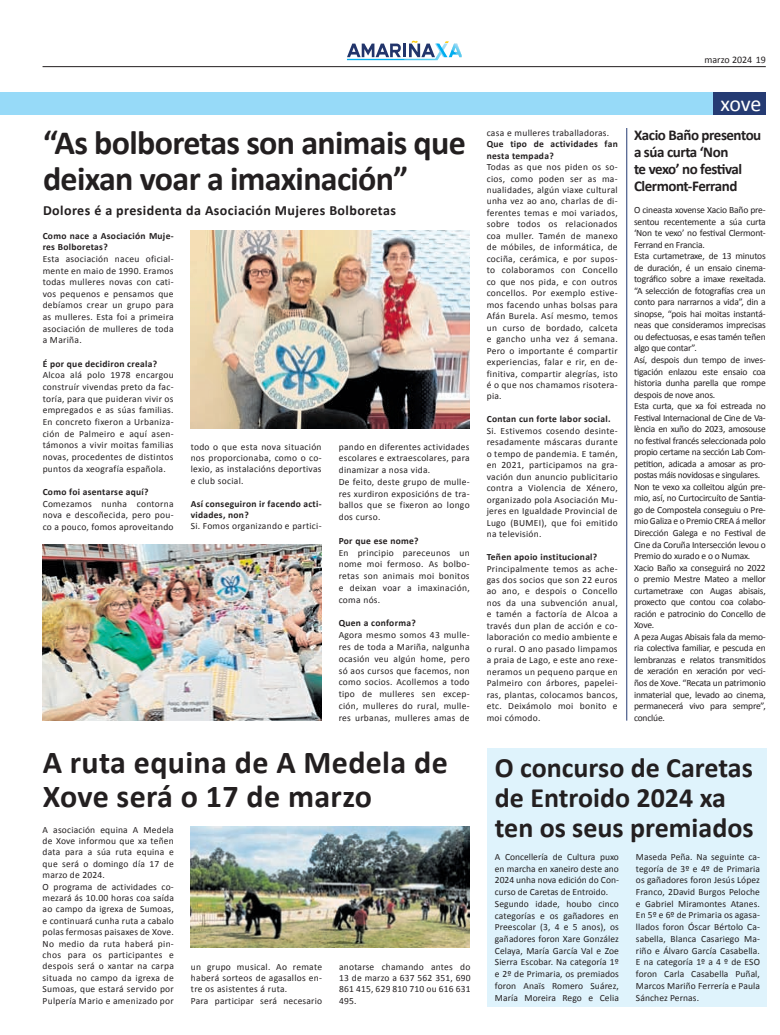
<style>
.page{position:relative;width:780px;height:1035px;background:#fff}
.page>*{position:absolute;margin:0;border:0;box-sizing:border-box;transform-origin:0 0}
.t1{font:700 34px/36px "Calibri";letter-spacing:-.02em;color:#231f20}
.t2{font:700 32px/34px "Calibri";letter-spacing:.01em;color:#231f20}
.t3{font:700 28px/30px "Calibri";color:#231f20}
.t4{font:22px "Calibri";color:#fff}
.t5{font:700 15px/17px "Calibri";letter-spacing:-.03em;color:#231f20}
.t6{font:700 14px "Calibri";letter-spacing:.03em;color:#231f20}
.t7{font:10px "Calibri";color:#231f20}
.t8{font:9.5px/11.5px "Calibri";letter-spacing:.01em;color:#231f20;text-align:justify}
.t9{font:9.5px/11.5px "Calibri";letter-spacing:-.02em;color:#231f20}
.t10{font:9.5px/11.8px "Calibri";letter-spacing:.03em;color:#231f20}
.t11{font:700 9.5px/11.6px "Calibri";letter-spacing:.03em;color:#231f20}
</style>
<div class="page">
<hr style="left:43px;top:66px;width:722px;height:1px;background:#231f20">
<svg style="left:347px;top:41px;width:114px;height:19px"></svg>
<div style="left:0;top:92px;width:765px;height:22px;background:#97daf8"></div>
<div style="left:713px;top:92px;width:52px;height:22px;background:#253b73"></div>
<img style="left:191px;top:826px;width:278px;height:121px">
<img style="left:190px;top:231px;width:279px;height:197px">
<img style="left:43px;top:544px;width:278px;height:176px">
<hr style="left:626px;top:128px;width:1px;height:592px;background:#253b73">
<div style="left:487px;top:748px;width:279px;height:258px;background:#dff3fc"></div>
<p class="t7" style="left:704px;top:54px;width:63px">marzo 2024 19</p>
<h3 class="t4" style="left:720px;top:90px;width:43px">xove</h3>
<p class="t10" style="left:486px;top:126px;width:124px">casa e mulleres traballadoras.</p>
<p class="t11" style="left:486px;top:138px;width:132px">Que tipo de actividades fan nesta tempada?</p>
<p class="t8" style="left:486px;top:161px;width:132px">Todas as que nos piden os so&shy;cios, como poden ser as ma&shy;nualidades, algún viaxe cultural unha vez ao ano, charlas de di&shy;ferentes temas e moi variados, sobre todos os relacionados coa muller. Tamén de manexo de móbiles, de informática, de cociña, cerámica, e por supos&shy;to colaboramos con Concello co que nos pida, e con outros concellos. Por exemplo estive&shy;mos facendo unhas bolsas para Afán Burela. Así mesmo, temos un curso de bordado, calceta e gancho unha vez á semana.<br>Pero o importante é compartir experiencias, falar e rir, en de&shy;finitiva, compartir alegrías, isto é o que nos chamamos risotera&shy;pia.</p>
<p class="t11" style="left:486px;top:413px;width:125px">Contan cun forte labor social.</p>
<p class="t8" style="left:486px;top:424px;width:132px">Si. Estivemos cosendo desinte&shy;resadamente máscaras durante o tempo de pandemia. E tamén, en 2021, participamos na gra&shy;vación dun anuncio publicitario contra a Violencia de Xénero, organizado pola Asociación Mu&shy;jeres en Igualdade Provincial de Lugo (BUMEI), que foi emitido na televisión.</p>
<p class="t11" style="left:486px;top:550px;width:112px">Teñen apoio institucional?</p>
<p class="t8" style="left:486px;top:562px;width:132px">Principalmente temos as ache&shy;gas dos socios que son 22 euros ao ano, e despois o Concello nos da una subvención anual, e tamén a factoría de Alcoa a través dun plan de acción e co&shy;laboración co medio ambiente e o rural. O ano pasado limpamos a praia de Lago, e este ano rexe&shy;neramos un pequeno parque en Palmeiro con árbores, papelei&shy;ras, plantas, colocamos bancos, etc. Deixámolo moi bonito e moi cómodo.</p>
<h3 class="t5" style="left:634px;top:125px;width:129px">Xacio Baño presentou a súa curta ‘Non<br>te vexo’ no festival<br>Clermont-Ferrand</h3>
<h1 class="t1" style="left:43px;top:123px;width:424px">“As bolboretas son animais que deixan voar a imaxinación”</h1>
<h3 class="t6" style="left:43px;top:202px;width:354px">Dolores é a presidenta da Asociación Mujeres Bolboretas</h3>
<p class="t9" style="left:634px;top:204px;width:133px">O cineasta xovense Xacio Baño pre&shy;sentou recentemente a súa curta ‘Non te vexo’ no festival Clermont-<br>Ferrand en Francia.<br>Esta curtametraxe, de 13 minutos de duración, é un ensaio cinema&shy;tográfico sobre a imaxe rexeitada. “A selección de fotografías crea un conto para narrarnos a vida”, din a sinopse, “pois hai moitas instantá&shy;neas que consideramos imprecisas ou defectuosas, e esas tamén teñen algo que contar”.<br>Así, despois dun tempo de inves&shy;tigación enlazou este ensaio coa historia dunha parella que rompe despois de nove anos.<br>Esta curta, que xa foi estreada no<br>Festival Internacional de Cine de Va&shy;lència en xuño do 2023, amosouse no festival francés seleccionada polo propio certame na sección Lab Com&shy;petition, adicada a amosar as pro&shy;postas máis novidosas e singulares.<br>Non te vexo xa colleitou algún pre&shy;mio, así, no Curtocircuíto de Santia&shy;go de Compostela conseguiu o Pre&shy;mio Galiza e o Premio CREA á mellor<br>Dirección Galega e no Festival de<br>Cine da Coruña Intersección levou o<br>Premio do xurado e o o Numax.<br>Xacio Baño xa conseguirá no 2022 o premio Mestre Mateo a mellor curtametraxe con Augas abisais, proxecto que contou coa colabo&shy;ración e patrocinio do Concello de<br>Xove.<br>A peza Augas Abisais fala da memo&shy;ria colectiva familiar, e pescuda en lembranzas e relatos transmitidos de xeración en xeración por veci&shy;ños de Xove. “Recata un patrimonio inmaterial que, levado ao cinema, permanecerá vivo para sempre”, conclúe.</p>
<p class="t11" style="left:43px;top:229px;width:132px">Como nace a Asociación Muje&shy;res Bolboretas?</p>
<p class="t8" style="left:43px;top:252px;width:132px">Esta asociación naceu oficial&shy;mente en maio de 1990. Eramos todas mulleres novas con cati&shy;vos pequenos e pensamos que debíamos crear un grupo para as mulleres. Esta foi a primeira asociación de mulleres de toda a Mariña.</p>
<p class="t11" style="left:43px;top:357px;width:116px">É por que decidiron creala?</p>
<p class="t8" style="left:43px;top:369px;width:132px">Alcoa alá polo 1978 encargou construír vivendas preto da fac&shy;toría, para que puideran vivir os empregados e as súas familias.<br>En concreto fixeron a Urbaniza&shy;ción de Palmeiro e aquí asen&shy;támonos a vivir moitas familias novas, procedentes de distintos puntos da xeografía española.</p>
<p class="t11" style="left:43px;top:485px;width:107px">Como foi asentarse aquí?</p>
<p class="t8" style="left:43px;top:497px;width:132px">Comezamos nunha contorna nova e descoñecida, pero pou&shy;co a pouco, fomos aproveitando</p>
<p class="t8" style="left:191px;top:440px;width:132px">todo o que esta nova situación nos proporcionaba, como o co&shy;lexio, as instalacións deportivas e club social.</p>
<p class="t11" style="left:191px;top:497px;width:132px">Así conseguiron ir facendo acti&shy;vidades, non?</p>
<p class="t10" style="left:191px;top:520px;width:132px">Si. Fomos organizando e partici-</p>
<p class="t10" style="left:339px;top:440px;width:132px">pando en diferentes actividades escolares e extraescolares, para dinamizar a nosa vida.<br>De feito, deste grupo de mulle&shy;res xurdiron exposicións de tra&shy;ballos que se fixeron ao longo dos curso.</p>
<p class="t11" style="left:339px;top:534px;width:81px">Por que ese nome?</p>
<p class="t8" style="left:339px;top:546px;width:132px;line-height:11.8px">En principio pareceunos un nome moi fermoso. As bolbo&shy;retas son animais moi bonitos e deixan voar a imaxinación, coma nós.</p>
<p class="t11" style="left:339px;top:617px;width:79px">Quen a conforma?</p>
<p class="t8" style="left:339px;top:628px;width:132px;line-height:11.8px">Agora mesmo somos 43 mulle&shy;res de toda a Mariña, nalgunha ocasión veu algún home, pero só aos cursos que facemos, non como socios. Acollemos a todo tipo de mulleres sen excep&shy;ción, mulleres do rural, mulle&shy;res urbanas, mulleres amas de</p>
<h2 class="t2" style="left:43px;top:743px;width:406px">A ruta equina de A Medela de<br>Xove será o 17 de marzo</h2>
<p class="t8" style="left:43px;top:823px;width:133px;text-align:left">A asociación equina A Medela de Xove informou que xa teñen data para a súa ruta equina e que será o domingo día 17 de marzo de 2024.<br>O programa de actividades co&shy;mezará ás 10.00 horas coa saída ao campo da igrexa de Sumoas, e continuará cunha ruta a cabalo polas fermosas paisaxes de Xove.<br>No medio da ruta haberá pin&shy;chos para os participantes e despois será o xantar na carpa situada no campo da igrexa de<br>Sumoas, que estará servido por<br>Pulpería Mario e amenizado por</p>
<p class="t10" style="left:191px;top:960px;width:133px;line-height:11.4px">un grupo musical. Ao remate haberá sorteos de agasallos en&shy;tre os asistentes á ruta.<br>Para participar será necesario</p>
<p class="t8" style="left:339px;top:960px;width:133px">anotarse chamando antes do 13 de marzo a 637 562 351, 690<br>861 415, 629 810 710 ou 616 631<br>495.</p>
<h3 class="t3" style="left:495px;top:751px;width:260px">O concurso de Caretas de Entroido 2024 xa ten os seus premiados</h3>
<p class="t8" style="left:495px;top:850px;width:125px;text-align:left">A Concellería de Cultura puxo en marcha en xaneiro deste ano<br>2024 unha nova edición do Con&shy;curso de Caretas de Entroido.<br>Segundo idade, houbo cinco categorías e os gañadores en<br>Preescolar (3, 4 e 5 anos), os gañadores foron Xare González<br>Celaya, María García Val e Zoe<br>Sierra Escobar. Na categoría 1º e 2º de Primaria, os premiados foron Anaïs Romero Suárez,<br>María Moreira Rego e Celia</p>
<p class="t8" style="left:636px;top:850px;width:125px">Maseda Peña. Na seguinte ca&shy;tegoría de 3º e 4º de Primaria os gañadores foron Jesús López Franco, 2David Burgos Peloche e Gabriel Miramontes Atanes.<br>En 5º e 6º de Primaria os agasa&shy;llados foron Óscar Bértolo Ca&shy;sabella, Blanca Casariego Ma&shy;riño e Álvaro García Casabella.<br>E na categoría 1º a 4 º de ESO foron Carla Casabella Puñal, Marcos Mariño Ferrería e Paula Sánchez Pernas.</p>
</div>
